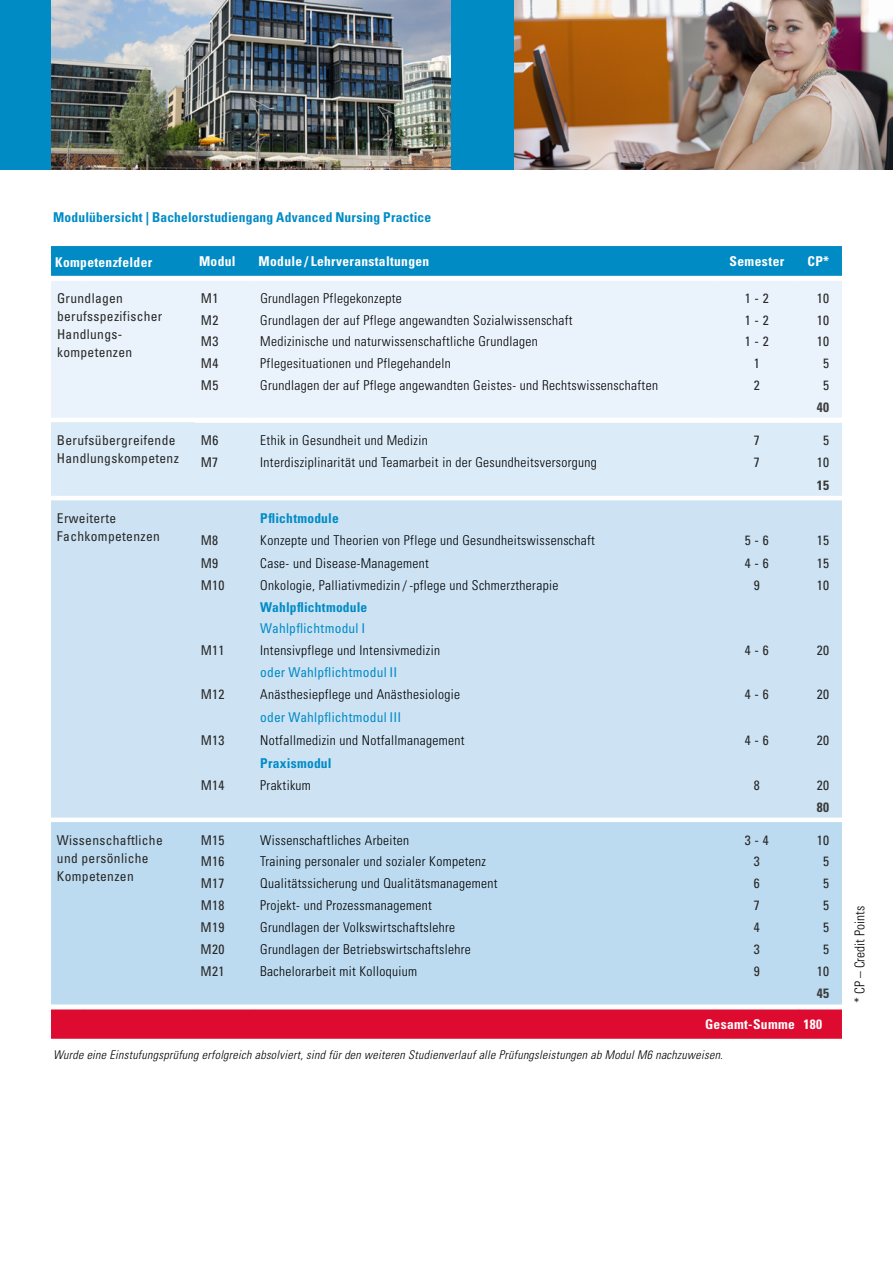
<style>
.page{position:relative;width:893px;height:1263px;background:#fff}
.page>*{position:absolute;margin:0;border:0;box-sizing:border-box;transform-origin:0 0}
.t1{font:300 condensed 13.5px "Univers LT Std";letter-spacing:.025em;color:#000}
.t2{font:condensed 13.5px/18px "Univers LT Std";letter-spacing:.025em;color:#282827}
.t3{font:700 condensed 13.5px "Univers LT Std";letter-spacing:.015em;color:#008bc5}
.t4{font:700 condensed 13.5px "Univers LT Std";letter-spacing:.025em;color:#fff}
.t5{font:condensed 13.5px "Univers LT Std";letter-spacing:.01em;color:#008bc5}
.t6{font:300 condensed 13.5px "Univers LT Std";color:#000}
.t7{font:700 condensed 13.5px "Univers LT Std";letter-spacing:.025em;color:#3c3c3b}
.t8{font:italic 300 condensed 12px "Univers LT Std";letter-spacing:.025em;color:#000}
</style>
<div class="page">
<div style="left:0;top:0;width:893px;height:170px;background:#008bc5"></div>
<img style="left:51px;top:0;width:400px;height:170px">
<img style="left:514px;top:0;width:379px;height:170px">
<div style="left:51px;top:246px;width:791px;height:30px;background:#008bc5"></div>
<div style="left:51px;top:281px;width:791px;height:137px;background:#eaf3fb"></div>
<div style="left:51px;top:422px;width:791px;height:74px;background:#dbebf7"></div>
<div style="left:51px;top:500px;width:791px;height:317px;background:#cde3f4"></div>
<div style="left:51px;top:822px;width:791px;height:182px;background:#bddbf0"></div>
<div style="left:51px;top:1010px;width:791px;height:29px;background:#dd0b2f"></div>
<hr style="left:195px;top:422px;width:59px;height:1px;background:#fff">
<hr style="left:254px;top:422px;width:460px;height:1px;background:#fff">
<hr style="left:714px;top:422px;width:85px;height:1px;background:#fff">
<hr style="left:799px;top:422px;width:43px;height:1px;background:#fff">
<p class="t3" style="left:53px;top:209px;width:380px">Modulübersicht | Bachelorstudiengang Advanced Nursing Practice</p>
<p class="t4" style="left:55px;top:254px;width:98px">Kompetenzfelder</p>
<p class="t4" style="left:199px;top:253px;width:38px">Modul</p>
<p class="t4" style="left:259px;top:253px;width:172px">Module / Lehrveranstaltungen</p>
<p class="t4" style="left:730px;top:253px;width:56px">Semester</p>
<p class="t4" style="left:807px;top:253px;width:23px">CP*</p>
<p class="t2" style="left:57px;top:289px;width:107px">Grundlagen berufsspezifischer<br>Handlungs&shy;kompetenzen</p>
<p class="t2" style="left:201px;top:289px;width:19px">M1</p>
<p class="t1" style="left:260px;top:290px;width:143px">Grundlagen Pflegekonzepte</p>
<p class="t2" style="left:745px;top:289px;width:25px">1 - 2</p>
<p class="t2" style="left:817px;top:289px;width:14px">10</p>
<p class="t2" style="left:201px;top:311px;width:19px">M2</p>
<p class="t1" style="left:260px;top:312px;width:314px">Grundlagen der auf Pflege angewandten Sozialwissenschaft</p>
<p class="t2" style="left:745px;top:311px;width:25px">1 - 2</p>
<p class="t2" style="left:817px;top:311px;width:14px">10</p>
<p class="t2" style="left:201px;top:332px;width:19px">M3</p>
<p class="t1" style="left:260px;top:333px;width:279px">Medizinische und naturwissenschaftliche Grundlagen</p>
<p class="t2" style="left:745px;top:332px;width:25px">1 - 2</p>
<p class="t2" style="left:817px;top:332px;width:14px">10</p>
<p class="t2" style="left:201px;top:354px;width:19px">M4</p>
<p class="t1" style="left:260px;top:355px;width:192px">Pflegesituationen und Pflegehandeln</p>
<p class="t2" style="left:754px;top:354px;width:7px">1</p>
<p class="t2" style="left:823px;top:354px;width:7px">5</p>
<p class="t2" style="left:201px;top:376px;width:19px">M5</p>
<p class="t1" style="left:260px;top:377px;width:399px">Grundlagen der auf Pflege angewandten Geistes- und Rechtswissenschaften</p>
<p class="t2" style="left:754px;top:376px;width:7px">2</p>
<p class="t2" style="left:823px;top:376px;width:7px">5</p>
<p class="t7" style="left:817px;top:399px;width:14px">40</p>
<p class="t2" style="left:57px;top:431px;width:123px">Berufsübergreifende<br>Handlungskompetenz</p>
<p class="t2" style="left:201px;top:431px;width:19px">M6</p>
<p class="t1" style="left:260px;top:432px;width:169px">Ethik in Gesundheit und Medizin</p>
<p class="t2" style="left:754px;top:431px;width:7px">7</p>
<p class="t2" style="left:823px;top:431px;width:7px">5</p>
<p class="t2" style="left:201px;top:453px;width:19px">M7</p>
<p class="t1" style="left:260px;top:454px;width:338px">Interdisziplinarität und Teamarbeit in der Gesundheitsversorgung</p>
<p class="t2" style="left:754px;top:453px;width:7px">7</p>
<p class="t2" style="left:817px;top:453px;width:14px">10</p>
<p class="t7" style="left:817px;top:477px;width:14px">15</p>
<p class="t2" style="left:57px;top:509px;width:104px">Erweiterte<br>Fachkompetenzen</p>
<p class="t3" style="left:260px;top:510px;width:80px">Pflichtmodule</p>
<p class="t2" style="left:201px;top:531px;width:19px">M8</p>
<p class="t1" style="left:260px;top:532px;width:336px">Konzepte und Theorien von Pflege und Gesundheitswissenschaft</p>
<p class="t2" style="left:745px;top:531px;width:25px">5 - 6</p>
<p class="t2" style="left:817px;top:531px;width:14px">15</p>
<p class="t2" style="left:201px;top:554px;width:19px">M9</p>
<p class="t1" style="left:260px;top:555px;width:170px">Case- und Disease-Management</p>
<p class="t2" style="left:745px;top:554px;width:25px">4 - 6</p>
<p class="t2" style="left:817px;top:554px;width:14px">15</p>
<p class="t2" style="left:201px;top:576px;width:25px">M10</p>
<p class="t1" style="left:260px;top:577px;width:300px">Onkologie, Palliativmedizin / -pflege und Schmerztherapie</p>
<p class="t2" style="left:754px;top:576px;width:7px">9</p>
<p class="t2" style="left:817px;top:576px;width:14px">10</p>
<p class="t3" style="left:260px;top:598px;width:109px">Wahlpflichtmodule</p>
<p class="t5" style="left:260px;top:620px;width:106px">Wahlpflichtmodul I</p>
<p class="t2" style="left:201px;top:641px;width:25px">M11</p>
<p class="t1" style="left:260px;top:642px;width:181px">Intensivpflege und Intensivmedizin</p>
<p class="t2" style="left:745px;top:641px;width:25px">4 - 6</p>
<p class="t2" style="left:817px;top:641px;width:14px">20</p>
<p class="t5" style="left:260px;top:664px;width:139px">oder Wahlpflichtmodul II</p>
<p class="t2" style="left:201px;top:685px;width:25px">M12</p>
<p class="t1" style="left:260px;top:686px;width:201px">Anästhesiepflege und Anästhesiologie</p>
<p class="t2" style="left:745px;top:685px;width:25px">4 - 6</p>
<p class="t2" style="left:817px;top:685px;width:14px">20</p>
<p class="t5" style="left:260px;top:708px;width:142px">oder Wahlpflichtmodul III</p>
<p class="t2" style="left:201px;top:731px;width:25px">M13</p>
<p class="t1" style="left:260px;top:732px;width:206px">Notfallmedizin und Notfallmanagement</p>
<p class="t2" style="left:745px;top:731px;width:25px">4 - 6</p>
<p class="t2" style="left:817px;top:731px;width:14px">20</p>
<p class="t3" style="left:260px;top:755px;width:73px">Praxismodul</p>
<p class="t2" style="left:201px;top:776px;width:25px">M14</p>
<p class="t1" style="left:260px;top:777px;width:52px">Praktikum</p>
<p class="t2" style="left:754px;top:776px;width:7px">8</p>
<p class="t2" style="left:817px;top:776px;width:14px">20</p>
<p class="t7" style="left:817px;top:798px;width:14px">80</p>
<p class="t2" style="left:57px;top:831px;width:107px">Wissenschaftliche und persönliche<br>Kompetenzen</p>
<p class="t2" style="left:201px;top:831px;width:25px">M15</p>
<p class="t1" style="left:260px;top:832px;width:150px">Wissenschaftliches Arbeiten</p>
<p class="t2" style="left:745px;top:831px;width:25px">3 - 4</p>
<p class="t2" style="left:817px;top:831px;width:14px">10</p>
<p class="t2" style="left:201px;top:852px;width:25px">M16</p>
<p class="t1" style="left:260px;top:853px;width:227px">Training personaler und sozialer Kompetenz</p>
<p class="t2" style="left:754px;top:852px;width:7px">3</p>
<p class="t2" style="left:823px;top:852px;width:7px">5</p>
<p class="t2" style="left:201px;top:874px;width:25px">M17</p>
<p class="t1" style="left:260px;top:875px;width:239px">Qualitätssicherung und Qualitätsmanagement</p>
<p class="t2" style="left:754px;top:874px;width:7px">6</p>
<p class="t2" style="left:823px;top:874px;width:7px">5</p>
<p class="t2" style="left:201px;top:896px;width:25px">M18</p>
<p class="t1" style="left:260px;top:897px;width:173px">Projekt- und Prozessmanagement</p>
<p class="t2" style="left:754px;top:896px;width:7px">7</p>
<p class="t2" style="left:823px;top:896px;width:7px">5</p>
<p class="t2" style="left:201px;top:918px;width:25px">M19</p>
<p class="t1" style="left:260px;top:920px;width:196px">Grundlagen der Volkswirtschaftslehre</p>
<p class="t2" style="left:754px;top:918px;width:7px">4</p>
<p class="t2" style="left:823px;top:918px;width:7px">5</p>
<p class="t2" style="left:201px;top:940px;width:25px">M20</p>
<p class="t1" style="left:260px;top:941px;width:212px">Grundlagen der Betriebswirtschaftslehre</p>
<p class="t2" style="left:754px;top:940px;width:7px">3</p>
<p class="t2" style="left:823px;top:940px;width:7px">5</p>
<p class="t2" style="left:201px;top:962px;width:25px">M21</p>
<p class="t1" style="left:260px;top:963px;width:159px">Bachelorarbeit mit Kolloquium</p>
<p class="t2" style="left:754px;top:962px;width:7px">9</p>
<p class="t2" style="left:817px;top:962px;width:14px">10</p>
<p class="t7" style="left:817px;top:985px;width:14px">45</p>
<p class="t4" style="left:705px;top:1016px;width:119px">Gesamt-Summe 180</p>
<p class="t8" style="left:53px;top:1048px;width:671px">Wurde eine Einstufungsprüfung erfolgreich absolviert, sind für den weiteren Studienverlauf alle Prüfungsleistungen ab Modul M6 nachzuweisen.</p>
<p class="t6" style="left:852px;top:1003px;width:98px;rotate:-90deg">* CP – Credit Points</p>
</div>
